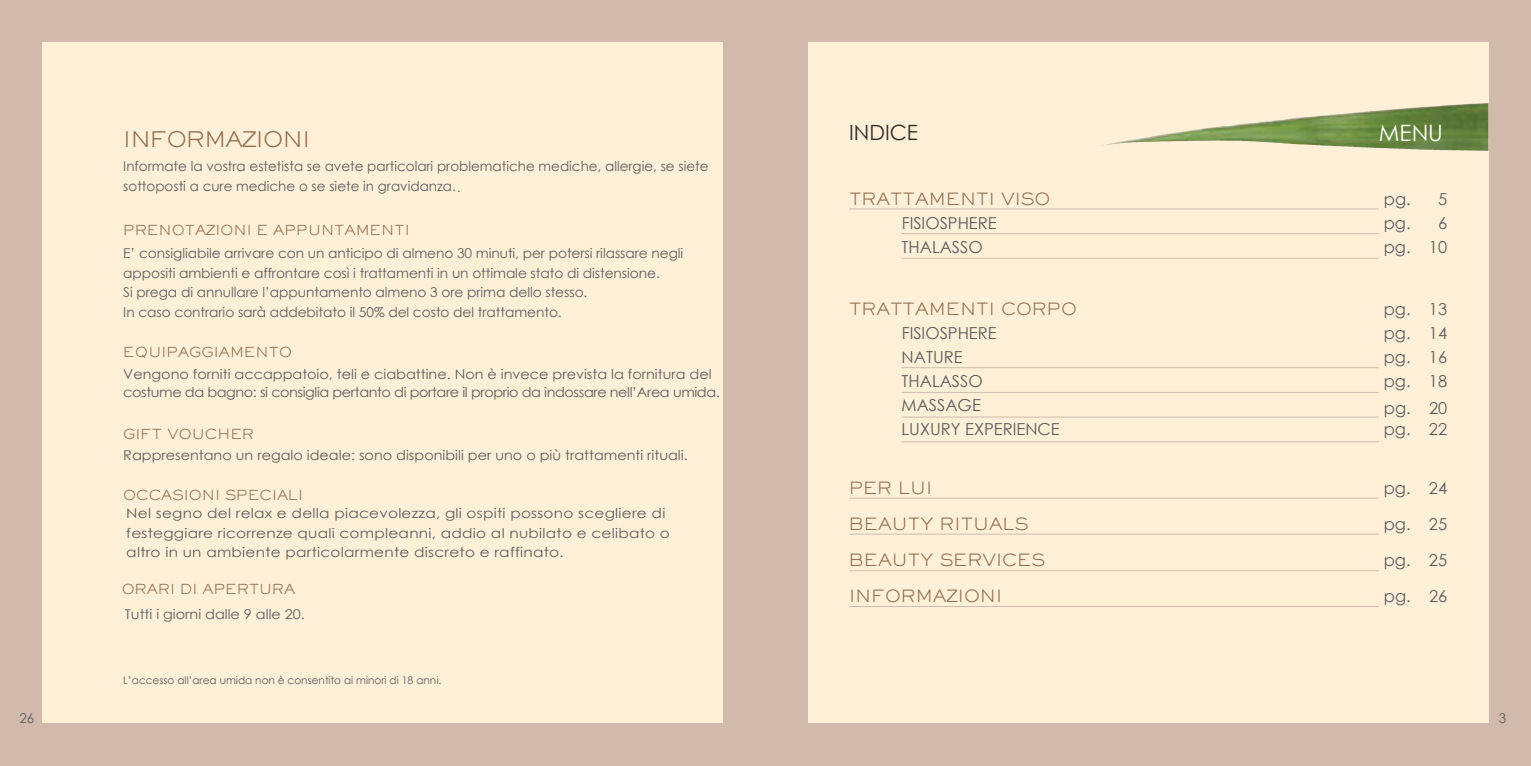
<style>
.page{position:relative;width:1531px;height:766px;background:#fff}
.page>*{position:absolute;margin:0;border:0;box-sizing:border-box;transform-origin:0 0}
.t1{font:22.5px "Century Gothic";color:#fff}
.t2{font:300 21px "AT Sackers Gothic";letter-spacing:-.035em;color:#926e4e}
.t3{font:21px "Century Gothic";color:#2e2d2a}
.t4{font:16.5px/24px "Century Gothic";color:#5d5d60}
.t5{font:300 16.5px/36px "AT Sackers Gothic";color:#926e4e}
.t6{font:13.5px/19.5px "Century Gothic";color:#5d5d60}
.t7{font:13.5px/19.5px "Century Gothic";color:#5d5d60;scale:1.13 1}
.t8{font:13.5px/18px "Century Gothic";letter-spacing:-.03em;color:#5d5d60;scale:1.07 1}
.t9{font:13.5px "Century Gothic";color:#5d5d60;scale:1.07 1}
.t10{font:300 13.5px "AT Sackers Gothic";color:#926e4e}
.t11{font:10.5px "Century Gothic";color:#5d5d60}
.s1{font-family:"Arial"}
</style>
<div class="page">
<div style="left:765px;top:0;width:766px;height:765px;background:#d1baac"></div>
<div style="left:808px;top:43px;width:680px;height:680px;background:#fff0d7"></div>
<img style="left:1109px;top:103px;width:379px;height:41px">
<hr style="left:849px;top:209px;width:530px;height:1px;background:#d1baac">
<hr style="left:901px;top:233px;width:478px;height:1px;background:#d1baac">
<hr style="left:901px;top:258px;width:478px;height:1px;background:#d1baac">
<hr style="left:901px;top:367px;width:478px;height:1px;background:#d1baac">
<hr style="left:901px;top:392px;width:478px;height:1px;background:#d1baac">
<hr style="left:901px;top:416px;width:478px;height:1px;background:#d1baac">
<hr style="left:901px;top:441px;width:478px;height:1px;background:#d1baac">
<hr style="left:849px;top:533px;width:530px;height:1px;background:#d1baac">
<hr style="left:849px;top:497px;width:530px;height:1px;background:#d1baac">
<hr style="left:849px;top:570px;width:530px;height:1px;background:#d1baac">
<hr style="left:849px;top:606px;width:530px;height:1px;background:#d1baac">
<div style="left:0;top:0;width:765px;height:765px;background:#d1baac"></div>
<div style="left:43px;top:43px;width:680px;height:680px;background:#fff0d7"></div>
<h2 class="t3" style="left:849px;top:118px;width:70px">INDICE</h2>
<h2 class="t2" style="left:123px;top:125px;width:188px">INFORMAZIONI</h2>
<h1 class="t1" style="left:1379px;top:117px;width:66px">MENU</h1>
<p class="t6" style="left:123px;top:156px;width:587px">Informate la vostra estetista se avete particolari problematiche mediche, allergie, se siete sottoposti a cure mediche o se siete in gravidanza.<span class="s1">.</span></p>
<p class="t10" style="left:123px;top:221px;width:288px">PRENOTAZIONI E APPUNTAMENTI</p>
<p class="t6" style="left:123px;top:243px;width:561px">E’ consigliabile arrivare con un anticipo di almeno 30 minuti, per potersi rilassare negli appositi ambienti e affrontare così i trattamenti in un ottimale stato di distensione.<br>Si prega di annullare l’appuntamento almeno 3 ore prima dello stesso.<br>In caso contrario sarà addebitato il 50% del costo del trattamento.</p>
<p class="t10" style="left:123px;top:343px;width:170px">EQUIPAGGIAMENTO</p>
<p class="t8" style="left:123px;top:365px;width:559px">Vengono forniti accappatoio, teli e ciabattine. Non è invece prevista la fornitura del costume da bagno: si consiglia pertanto di portare il proprio da indossare nell’Area umida.</p>
<p class="t10" style="left:123px;top:425px;width:132px">GIFT VOUCHER</p>
<p class="t9" style="left:123px;top:446px;width:529px">Rappresentano un regalo ideale: sono disponibili per uno o più trattamenti rituali.</p>
<p class="t10" style="left:123px;top:486px;width:181px">OCCASIONI SPECIALI</p>
<p class="t7" style="left:126px;top:503px;width:483px">Nel segno del relax e della piacevolezza, gli ospiti possono scegliere di festeggiare ricorrenze quali compleanni, addio al nubilato e celibato o altro in un ambiente particolarmente discreto e raffinato.</p>
<p class="t10" style="left:122px;top:580px;width:175px">ORARI DI APERTURA</p>
<p class="t9" style="left:125px;top:604px;width:170px">Tutti i giorni dalle 9 alle 20.</p>
<p class="t11" style="left:123px;top:672px;width:319px">L’accesso all’area umida non è consentito ai minori di 18 anni.</p>
<p class="t5" style="left:849px;top:181px;width:203px">TRATTAMENTI VISO</p>
<p class="t4" style="left:1384px;top:187px;width:65px">pg. 5</p>
<p class="t4" style="left:902px;top:211px;width:96px">FISIOSPHERE</p>
<p class="t4" style="left:1383px;top:211px;width:65px">pg. 6 pg. 10</p>
<p class="t4" style="left:901px;top:235px;width:83px">THALASSO</p>
<p class="t5" style="left:849px;top:290px;width:229px">TRATTAMENTI CORPO</p>
<p class="t4" style="left:901px;top:320px;width:97px">FISIOSPHERE<br>NATURE</p>
<p class="t4" style="left:901px;top:368px;width:160px">THALASSO<br>MASSAGE<br>LUXURY EXPERIENCE</p>
<p class="t5" style="left:849px;top:469px;width:198px">PER LUI<br>BEAUTY RITUALS<br>BEAUTY SERVICES<br>INFORMAZIONI</p>
<p class="t4" style="left:1383px;top:296px;width:65px;text-align:justify">pg. 13 pg. 14 pg. 16 pg. 18</p>
<p class="t4" style="left:1383px;top:397px;width:65px;line-height:21px">pg. 20 pg. 22</p>
<p class="t4" style="left:1383px;top:469px;width:65px;line-height:36px;text-align:justify">pg. 24 pg. 25 pg. 25 pg. 26</p>
<p class="t6" style="left:20px;top:707px;width:16px">26</p>
<p class="t6" style="left:1499px;top:708px;width:9px">3</p>
</div>
